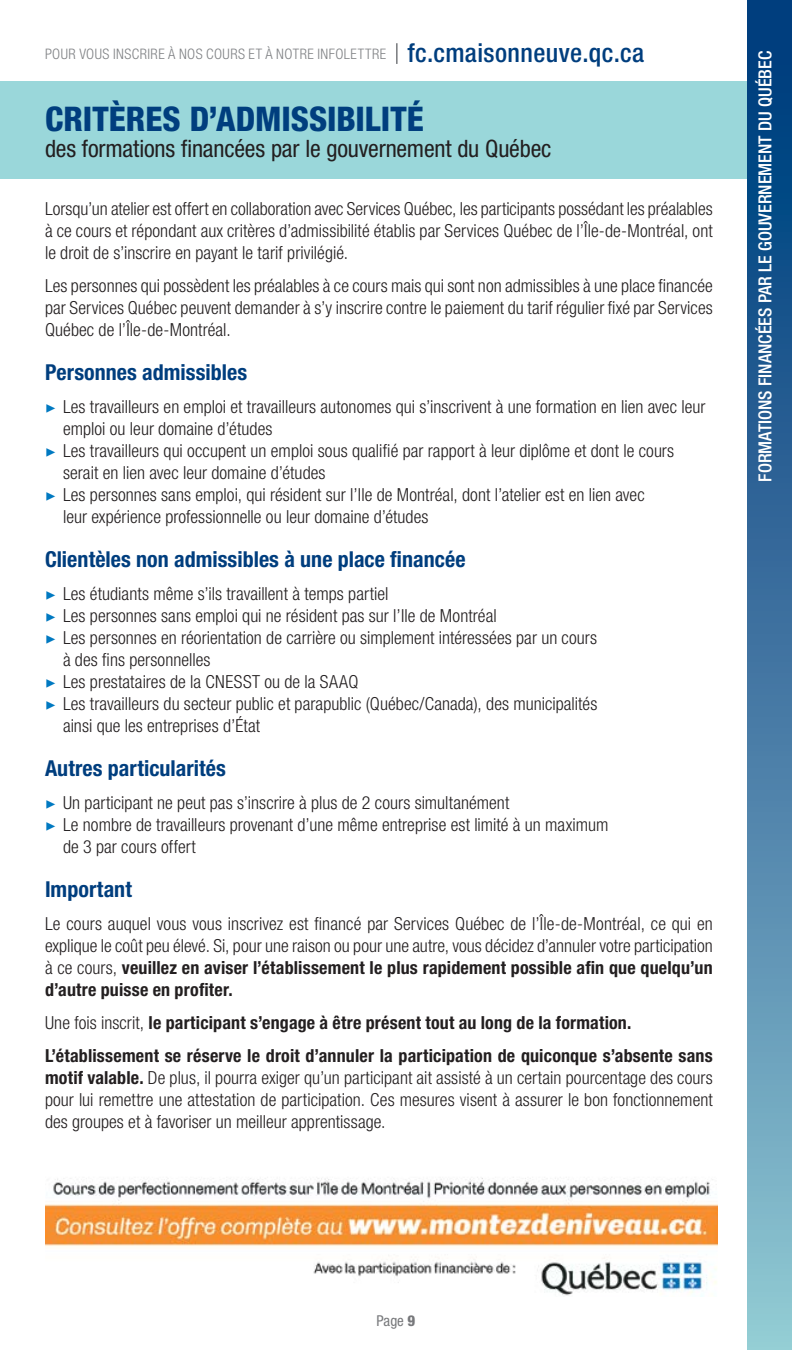
<style>
.page{position:relative;width:792px;height:1350px;background:#fff}
.page>*{position:absolute;margin:0;border:0;box-sizing:border-box;transform-origin:0 0}
.t1{font:800 condensed 34px "Helvetica Neue LT Std";color:#003e7e}
.t2{font:condensed 24px "Helvetica Neue LT Std";letter-spacing:-.005em;color:#231f20}
.t3{font:700 condensed 22px "Helvetica Neue LT Std";color:#003e7e}
.t4{font:300 condensed 18px/22px "Helvetica Neue LT Std";letter-spacing:.005em;color:#231f20;text-align:justify}
.t5{font:700 condensed 18px/33px "Helvetica Neue LT Std";letter-spacing:.01em;color:#231f20}
.t6{font:500 condensed 18px "Helvetica Neue LT Std";color:#fff}
.t7{font:condensed 15px "Helvetica Neue LT Std";color:#77787b}
.t8{font:300 condensed 14.4px "Helvetica Neue LT Std";letter-spacing:.03em;color:#808285}
.s1{font-weight:500;font-size:26px;color:#003e7e}
.s2{font-family:"Minion Pro";font-weight:400;font-stretch:normal;color:#0079c1}
.s3{font-weight:700}
.s4{font-weight:300}
.s5{font-weight:800}
</style>
<div class="page">
<div style="left:0;top:81px;width:792px;height:97px;background:#9ad7da"></div>
<div style="left:747px;top:0;width:45px;height:1350px;background:linear-gradient(to bottom,#003277,#91c3d1)"></div>
<hr style="left:396px;top:43px;width:2px;height:21px;background:#808285">
<img style="left:45px;top:1177px;width:672px;height:120px">
<p class="t8" style="left:45px;top:46px;width:601px">POUR VOUS INSCRIRE À NOS COURS ET À NOTRE INFOLETTRE <span class="s1">fc.cmaisonneuve.qc.ca</span></p>
<p class="t6" style="left:754px;top:482px;width:432px;rotate:-90deg">FORMATIONS FINANCÉES PAR LE GOUVERNEMENT DU QUÉBEC</p>
<h1 class="t1" style="left:45px;top:98px;width:380px">CRITÈRES D’ADMISSIBILITÉ</h1>
<h2 class="t2" style="left:45px;top:135px;width:508px">des formations financées par le gouvernement du Québec</h2>
<p class="t4" style="left:45px;top:197px;width:669px">Lorsqu’un atelier est offert en collaboration avec Services Québec, les participants possédant les préalables à ce cours et répondant aux critères d’admissibilité établis par Services Québec de l’Île-de-Montréal, ont le droit de s’inscrire en payant le tarif privilégié.</p>
<p class="t4" style="left:45px;top:274px;width:669px">Les personnes qui possèdent les préalables à ce cours mais qui sont non admissibles à une place financée par Services Québec peuvent demander à s’y inscrire contre le paiement du tarif régulier fixé par Services Québec de l’Île-de-Montréal.</p>
<p class="t3" style="left:45px;top:359px;width:204px">Personnes admissibles</p>
<p class="t4" style="left:45px;top:395px;width:662px"><span class="s2">▶</span> Les travailleurs en emploi et travailleurs autonomes qui s’inscrivent à une formation en lien avec leur</p>
<p class="t4" style="left:63px;top:417px;width:211px">emploi ou leur domaine d’études</p>
<p class="t4" style="left:45px;top:439px;width:631px"><span class="s2">▶</span> Les travailleurs qui occupent un emploi sous qualifié par rapport à leur diplôme et dont le cours</p>
<p class="t4" style="left:63px;top:461px;width:264px">serait en lien avec leur domaine d’études</p>
<p class="t4" style="left:45px;top:483px;width:601px"><span class="s2">▶</span> Les personnes sans emploi, qui résident sur l’Ile de Montréal, dont l’atelier est en lien avec</p>
<p class="t4" style="left:63px;top:505px;width:367px">leur expérience professionnelle ou leur domaine d’études</p>
<p class="t3" style="left:45px;top:546px;width:422px">Clientèles non admissibles à une place financée</p>
<p class="t4" style="left:45px;top:582px;width:345px"><span class="s2">▶</span> Les étudiants même s’ils travaillent à temps partiel</p>
<p class="t4" style="left:45px;top:604px;width:453px"><span class="s2">▶</span> Les personnes sans emploi qui ne résident pas sur l’Ile de Montréal</p>
<p class="t4" style="left:45px;top:626px;width:554px"><span class="s2">▶</span> Les personnes en réorientation de carrière ou simplement intéressées par un cours</p>
<p class="t4" style="left:63px;top:648px;width:149px">à des fins personnelles</p>
<p class="t4" style="left:45px;top:670px;width:315px"><span class="s2">▶</span> Les prestataires de la CNESST ou de la SAAQ</p>
<p class="t4" style="left:45px;top:692px;width:554px"><span class="s2">▶</span> Les travailleurs du secteur public et parapublic (Québec/Canada), des municipalités</p>
<p class="t4" style="left:63px;top:714px;width:199px">ainsi que les entreprises d’État</p>
<p class="t3" style="left:45px;top:755px;width:182px">Autres particularités</p>
<p class="t4" style="left:45px;top:791px;width:466px"><span class="s2">▶</span> Un participant ne peut pas s’inscrire à plus de 2 cours simultanément</p>
<p class="t4" style="left:45px;top:813px;width:565px"><span class="s2">▶</span> Le nombre de travailleurs provenant d’une même entreprise est limité à un maximum</p>
<p class="t4" style="left:63px;top:835px;width:134px">de 3 par cours offert</p>
<p class="t3" style="left:45px;top:876px;width:88px">Important</p>
<p class="t4" style="left:45px;top:912px;width:669px">Le cours auquel vous vous inscrivez est financé par Services Québec de l’Île-de-Montréal, ce qui en explique le coût peu élevé. Si, pour une raison ou pour une autre, vous décidez d’annuler votre participation à ce cours, <span class="s3">veuillez en aviser l’établissement le plus rapidement possible afin que quelqu’un d’autre puisse en profiter.</span></p>
<p class="t5" style="left:45px;top:1006px;width:669px"><span class="s4">Une fois inscrit,</span> le participant s’engage à être présent tout au long de la formation.<br>L’établissement se réserve le droit d’annuler la participation de quiconque s’absente sans</p>
<p class="t4" style="left:45px;top:1066px;width:669px"><span class="s3">motif valable.</span> De plus, il pourra exiger qu’un participant ait assisté à un certain pourcentage des cours pour lui remettre une attestation de participation. Ces mesures visent à assurer le bon fonctionnement des groupes et à favoriser un meilleur apprentissage.</p>
<p class="t7" style="left:377px;top:1312px;width:40px">Page <span class="s5">9</span></p>
</div>
